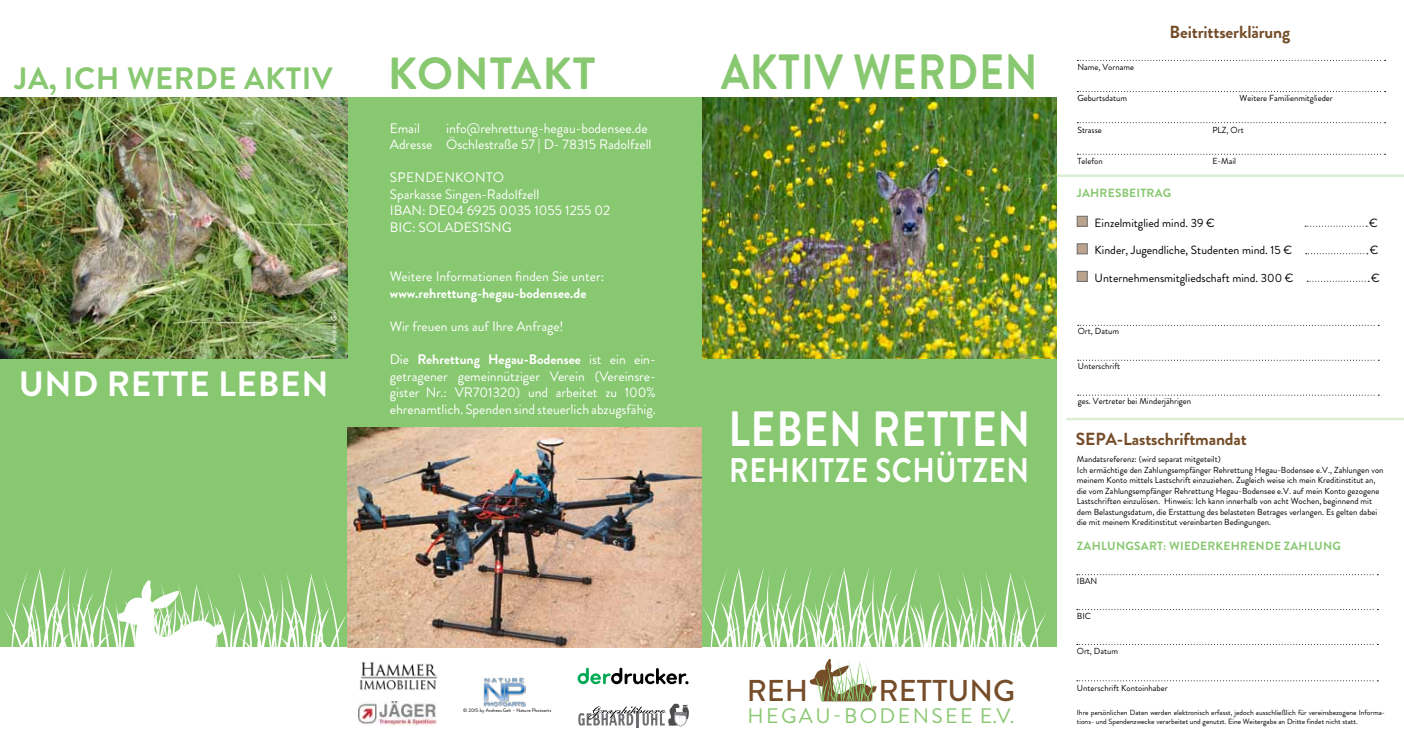
<style>
.page{position:relative;width:1404px;height:745px;background:#fff}
.page>*{position:absolute;margin:0;border:0;box-sizing:border-box;transform-origin:0 0}
.t1{font:700 49.38px "Brandon Grotesque";letter-spacing:.02em;color:#88c871;scale:.86 1}
.t2{font:700 49.38px "Brandon Grotesque";letter-spacing:.02em;color:#fff;scale:.86 1}
.t3{font:700 45px "Brandon Grotesque";letter-spacing:.02em;color:#88c871}
.t4{font:700 35px "Brandon Grotesque";letter-spacing:.02em;color:#fff}
.t5{font:700 34.12px "Brandon Grotesque";letter-spacing:.02em;color:#fff;scale:.86 1}
.t6{font:700 30.75px "Brandon Grotesque";letter-spacing:.02em;color:#88c871}
.t7{font:500 30.12px "Brandon Grotesque";color:#754d29}
.t8{font:21px "Brandon Grotesque";letter-spacing:.11em;color:#88c871}
.t9{font:700 17.5px "Brandon Grotesque";letter-spacing:-.01em;color:#754d29}
.t10{font:13.75px/16.5px "Brandon Grotesque";color:#fff;text-align:right}
.t11{font:700 13.75px "Brandon Grotesque";color:#fff}
.t12{font:11.88px "Brandon Grotesque";color:#000}
.t13{font:700 11.88px "Brandon Grotesque";letter-spacing:.02em;color:#88c871}
.t14{font:8.75px/10.5px "Brandon Grotesque";color:#000}
.t15{font:7.5px/9px "Brandon Grotesque";color:#000}
.t16{font:7.5px "Brandon Grotesque";color:#fff}
.t17{font:5px "Brandon Grotesque";color:#000}
.s1{font-weight:700}
</style>
<div class="page">
<div style="left:0;top:97px;width:1056px;height:550px;background:#88c871"></div>
<svg style="left:578px;top:703px;width:110px;height:24px"></svg>
<img style="left:359px;top:661px;width:79px;height:30px">
<img style="left:358px;top:701px;width:79px;height:23px">
<img style="left:484px;top:677px;width:41px;height:29px">
<img style="left:0;top:98px;width:347px;height:260px">
<img style="left:702px;top:97px;width:354px;height:261px">
<img style="left:348px;top:427px;width:354px;height:220px">
<div style="left:1076px;top:216px;width:11px;height:10px;background:#bba38e;border:1px solid #696a6d"></div>
<svg style="left:1305px;top:225px;width:59px;height:1px"></svg>
<div style="left:1076px;top:243px;width:11px;height:11px;background:#bba38e;border:1px solid #696a6d"></div>
<svg style="left:1305px;top:253px;width:62px;height:1px"></svg>
<div style="left:1076px;top:271px;width:11px;height:10px;background:#bba38e;border:1px solid #696a6d"></div>
<svg style="left:1307px;top:280px;width:59px;height:1px"></svg>
<svg style="left:1077px;top:60px;width:308px;height:1px"></svg>
<svg style="left:1077px;top:91px;width:308px;height:1px"></svg>
<svg style="left:1077px;top:122px;width:308px;height:1px"></svg>
<svg style="left:1077px;top:154px;width:308px;height:1px"></svg>
<hr style="left:1041px;top:174px;width:362px;height:3px;background:#88c871">
<hr style="left:1066px;top:417px;width:337px;height:3px;background:#88c871">
<svg style="left:1077px;top:324px;width:295px;height:1px"></svg>
<svg style="left:1077px;top:359px;width:298px;height:1px"></svg>
<svg style="left:1077px;top:394px;width:298px;height:1px"></svg>
<svg style="left:1076px;top:574px;width:301px;height:1px"></svg>
<svg style="left:1076px;top:680px;width:301px;height:1px"></svg>
<svg style="left:577px;top:667px;width:111px;height:16px"></svg>
<svg style="left:703px;top:567px;width:343px;height:134px"></svg>
<svg style="left:4px;top:566px;width:344px;height:82px"></svg>
<h3 class="t6" style="left:15px;top:56px;width:319px">Ja, ich Werde Aktiv</h3>
<p class="t16" style="left:328px;top:351px;width:44px;rotate:-90deg">© Andres Geh</p>
<h3 class="t4" style="left:19px;top:359px;width:239px">und RETTE Lebe</h3>
<h3 class="t4" style="left:301px;top:359px;width:29px">n</h3>
<h2 class="t3" style="left:387px;top:42px;width:209px">Kontakt</h2>
<h3 class="t10" style="left:390px;top:120px;width:263px">info@rehrettung-hegau-bodensee.de<br>Adresse Öschlestraße 57 | D- 78315 Radolfzell</h3>
<h3 class="t10" style="left:390px;top:169px;width:222px;text-align:left">Spendenkonto<br>Sparkasse Singen-Radolfzell<br>IBAN: DE04 6925 0035 1055 1255 02<br>BIC: SOLADES1SNG</h3>
<h3 class="t10" style="left:390px;top:268px;width:216px">Weitere Informationen finden Sie unter:</h3>
<h3 class="t11" style="left:390px;top:283px;width:198px">www.rehrettung-hegau-bodensee.de</h3>
<h3 class="t10" style="left:390px;top:318px;width:175px">Wir freuen uns auf Ihre Anfrage!</h3>
<h3 class="t10" style="left:390px;top:351px;width:267px;text-align:justify">Die <span class="s1">Rehrettung Hegau-Bodensee</span> ist ein ein&shy;getragener gemeinnütziger Verein (Vereinsre&shy;gister Nr.: VR701320) und arbeitet zu 100% ehrenamtlich. Spenden sind steuerlich abzugsfähig.</h3>
<h3 class="t10" style="left:390px;top:120px;width:32px">Email</h3>
<p class="t17" style="left:463px;top:706px;width:89px">© 2015 by Andreas Geh – Nature Photoarts</p>
<h1 class="t1" style="left:721px;top:37px;width:360px">AKTIV WERDEN</h1>
<h1 class="t2" style="left:728px;top:394px;width:344px">LEBEN RETTEN</h1>
<h3 class="t5" style="left:729px;top:445px;width:350px">Re hkitze Schütze n</h3>
<h3 class="t7" style="left:746px;top:669px;width:63px">REH</h3>
<h3 class="t7" style="left:878px;top:669px;width:138px">RETTUNG</h3>
<h3 class="t8" style="left:747px;top:700px;width:268px">HEGAU-BODENSEE E.V.</h3>
<h3 class="t9" style="left:1169px;top:19px;width:122px">Beitrittserklärung</h3>
<p class="t14" style="left:1077px;top:62px;width:58px">Name, Vorname</p>
<p class="t14" style="left:1077px;top:93px;width:51px">Geburtsdatum</p>
<p class="t14" style="left:1239px;top:93px;width:95px">Weitere Familienmitglieder</p>
<p class="t14" style="left:1077px;top:124px;width:26px">Strasse</p>
<p class="t14" style="left:1212px;top:124px;width:33px">PLZ, Ort</p>
<p class="t14" style="left:1077px;top:156px;width:27px">Telefon</p>
<p class="t14" style="left:1212px;top:156px;width:25px">E-Mail</p>
<h3 class="t13" style="left:1076px;top:184px;width:39px">Jahresbe</h3>
<h3 class="t13" style="left:1136px;top:184px;width:36px">itrag</h3>
<h3 class="t12" style="left:1094px;top:214px;width:122px">Einzelmitglied mind. 39 €</h3>
<h3 class="t12" style="left:1368px;top:214px;width:10px">€</h3>
<h3 class="t12" style="left:1094px;top:242px;width:199px">Kinder, Jugendliche, Studenten mind. 15 €</h3>
<h3 class="t12" style="left:1369px;top:242px;width:10px">€</h3>
<h3 class="t12" style="left:1094px;top:269px;width:200px">Unternehmensmitgliedschaft mind. 300 €</h3>
<h3 class="t12" style="left:1370px;top:269px;width:10px">€</h3>
<p class="t14" style="left:1077px;top:326px;width:43px">Ort, Datum</p>
<p class="t14" style="left:1077px;top:361px;width:44px">Unterschrift</p>
<p class="t14" style="left:1077px;top:396px;width:115px">ges. Vertreter bei Minderjährigen</p>
<h3 class="t9" style="left:1075px;top:426px;width:172px">SEPA-Lastschriftmandat</h3>
<p class="t14" style="left:1076px;top:453px;width:308px">Mandatsreferenz: (wird separat mitgeteilt)<br>Ich ermächtige den Zahlungsempfänger Rehrettung Hegau-Bodensee e.V., Zahlungen von meinem Konto mittels Lastschrift einzuziehen. Zugleich weise ich mein Kreditinstitut an, die vom Zahlungsempfänger Rehrettung Hegau-Bodensee e.V. auf mein Konto gezogene Lastschriften einzulösen. Hinweis: Ich kann innerhalb von acht Wochen, beginnend mit dem Belastungsdatum, die Erstattung des belasteten Betrages verlangen. Es gelten dabei die mit meinem Kreditinstitut vereinbarten Bedingungen.</p>
<h3 class="t13" style="left:1076px;top:537px;width:265px">Zahlungsart: Wiederkehrende Zahlung</h3>
<p class="t14" style="left:1076px;top:575px;width:22px">IBAN</p>
<p class="t14" style="left:1076px;top:610px;width:16px">BIC</p>
<p class="t14" style="left:1076px;top:645px;width:43px">Ort, Datum</p>
<p class="t14" style="left:1076px;top:682px;width:92px">Unterschrift Kontoinhaber</p>
<p class="t15" style="left:1076px;top:707px;width:310px">Ihre persönlichen Daten werden elektronisch erfasst, jedoch ausschließlich für vereinsbezogene Informa&shy;tions- und Spendenzwecke verarbeitet und genutzt. Eine Weitergabe an Dritte findet nicht statt.</p>
</div>
